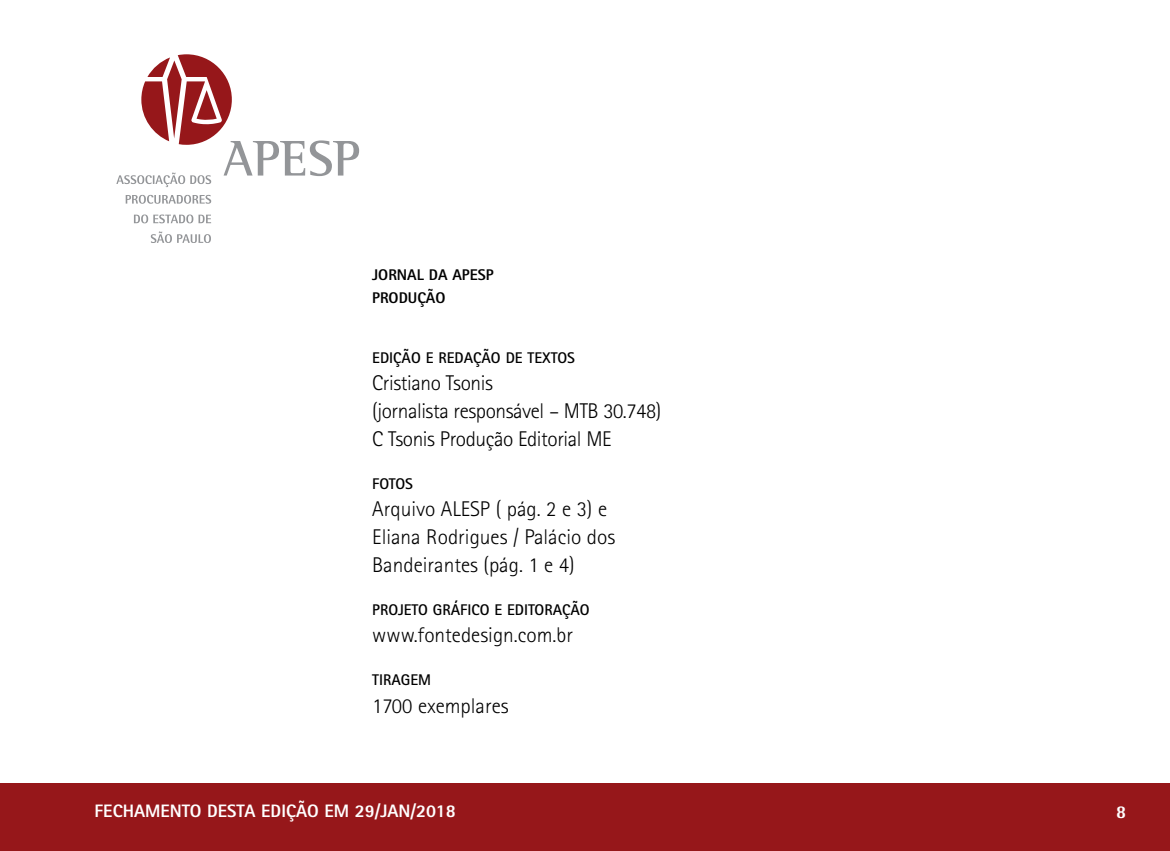
<style>
.page{position:relative;width:1170px;height:851px;background:#fff}
.page>*{position:absolute;margin:0;border:0;box-sizing:border-box;transform-origin:0 0}
.t1{font:300 21.3px/27.8px "Rotis Sans Serif";color:#000}
.t2{font:300 21.3px/27.8px "Rotis Sans Serif";letter-spacing:-.02em;color:#000}
.t3{font:800 18px "Rotis Sans Serif Std";color:#fff}
.t4{font:800 18px "Rotis Semi Sans Std";color:#fff}
.t5{font:700 15.45px "Rotis Sans Serif";color:#000}
.t6{font:800 15.45px/22.5px "Rotis Sans Serif";color:#000}
</style>
<div class="page">
<div style="left:0;top:783px;width:1169px;height:67px;background:#96171a"></div>
<svg style="left:116px;top:54px;width:243px;height:189px"></svg>
<p class="t6" style="left:372px;top:263px;width:123px">JORNAL DA APESP<br>PRODUÇÃO</p>
<p class="t5" style="left:372px;top:347px;width:204px">EDIÇÃO E REDAÇÃO DE TEXTOS</p>
<p class="t2" style="left:372px;top:369px;width:291px">Cristiano Tsonis<br>(jornalista responsável – MTB 30.748)<br>C Tsonis Produção Editorial ME</p>
<p class="t5" style="left:372px;top:473px;width:42px">FOTOS</p>
<p class="t1" style="left:372px;top:495px;width:244px">Arquivo ALESP ( pág. 2 e 3) e<br>Eliana Rodrigues / Palácio dos<br>Bandeirantes (pág. 1 e 4)</p>
<p class="t5" style="left:372px;top:599px;width:219px">PROJETO GRÁFICO E EDITORAÇÃO</p>
<p class="t1" style="left:372px;top:621px;width:202px">www.fontedesign.com.br</p>
<p class="t5" style="left:372px;top:670px;width:60px">TIRAGEM</p>
<p class="t1" style="left:372px;top:691px;width:138px">1700 exemplares</p>
<p class="t3" style="left:95px;top:799px;width:362px">FECHAMENTO DESTA EDIÇÃO EM 29/JAN/2018</p>
<p class="t4" style="left:1115px;top:800px;width:12px">8</p>
</div>
